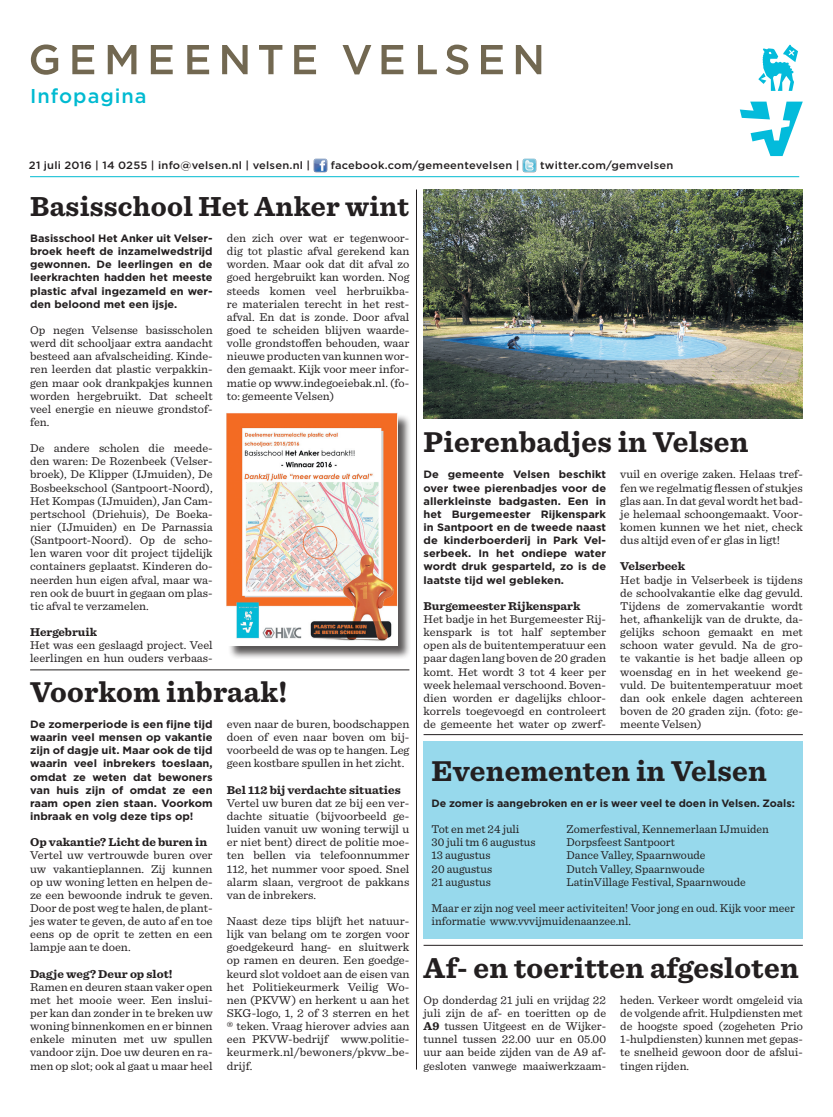
<style>
.page{position:relative;width:833px;height:1117px;background:#fff}
.page>*{position:absolute;margin:0;border:0;box-sizing:border-box;transform-origin:0 0}
._0_4_Kop_22pt{font:700 30px "Sentinel";letter-spacing:.01em;color:#231f20}
._0_4_Kop_22pt-2{font:700 28.75px "Sentinel";letter-spacing:.01em;color:#231f20}
.t1{font:500 20px "Gotham";letter-spacing:.05em;color:#00bad1}
.tekst_mager{font:11.88px/13.1px "Sentinel";color:#231f20;text-align:justify;scale:1.04 1}
.tekst_mager-2{font:11.88px/13.1px "Sentinel";color:#231f20;text-align:justify}
.tekst_mager-3{font:700 11.88px "Sentinel";color:#231f20;scale:1.04 1}
.tekst_mager-4{font:700 11.88px "Sentinel";color:#231f20}
.tekst_mager-5{font:700 10.62px/13.1px "Gotham";color:#231f20;text-align:justify;scale:1.04 1}
.tekst_mager-6{font:700 10.62px/13.1px "Gotham";color:#231f20;text-align:justify}
._2_1_Stafafdeling{font:500 10.62px "Gotham";letter-spacing:.02em;color:#231f20;scale:1.05 1}
.s1{font-weight:700}
</style>
<div class="page">
<svg style="left:31px;top:44px;width:27px;height:31px"></svg>
<svg style="left:72px;top:45px;width:22px;height:29px"></svg>
<svg style="left:108px;top:45px;width:28px;height:29px"></svg>
<svg style="left:151px;top:45px;width:22px;height:29px"></svg>
<svg style="left:187px;top:45px;width:22px;height:29px"></svg>
<svg style="left:222px;top:45px;width:25px;height:29px"></svg>
<svg style="left:259px;top:45px;width:23px;height:29px"></svg>
<svg style="left:294px;top:45px;width:22px;height:29px"></svg>
<svg style="left:342px;top:45px;width:29px;height:29px"></svg>
<svg style="left:381px;top:45px;width:22px;height:29px"></svg>
<svg style="left:418px;top:45px;width:19px;height:29px"></svg>
<svg style="left:446px;top:45px;width:22px;height:30px"></svg>
<svg style="left:481px;top:45px;width:22px;height:29px"></svg>
<svg style="left:516px;top:45px;width:25px;height:29px"></svg>
<img style="left:314px;top:158px;width:13px;height:14px">
<img style="left:523px;top:158px;width:14px;height:14px">
<svg style="left:740px;top:102px;width:62px;height:54px"></svg>
<svg style="left:758px;top:44px;width:40px;height:47px"></svg>
<hr style="left:30px;top:176px;width:769px;height:1px;background:#00bad1">
<div style="left:423px;top:741px;width:380px;height:197px;background:#97d9ec"></div>
<hr style="left:416px;top:189px;width:1px;height:880px;background:#231f20">
<img style="left:423px;top:189px;width:380px;height:229px">
<div style="left:227px;top:413px;width:184px;height:246px;background:#231f20;opacity:.75"></div>
<img style="left:227px;top:413px;width:170px;height:232px">
<hr style="left:423px;top:944px;width:380px;height:1px;background:#231f20">
<hr style="left:423px;top:734px;width:380px;height:1px;background:#231f20">
<hr style="left:30px;top:669px;width:379px;height:1px;background:#231f20">
<h3 class="t1" style="left:30px;top:82px;width:118px">Infopagina</h3>
<p class="_2_1_Stafafdeling" style="left:29px;top:158px;width:269px">21 juli 2016 | 14 0255 | info@velsen.nl | velsen.nl |</p>
<p class="_2_1_Stafafdeling" style="left:331px;top:158px;width:181px">facebook.com/gemeentevelsen |</p>
<p class="_2_1_Stafafdeling" style="left:540px;top:158px;width:128px">twitter.com/gemvelsen</p>
<p class="_0_4_Kop_22pt-2" style="left:30px;top:183px;width:381px">Basisschool Het Anker wint</p>
<p class="tekst_mager-6" style="left:30px;top:231px;width:184px">Basisschool Het Anker uit Velser&shy;broek heeft de inzamelwedstrijd gewonnen. De leerlingen en de leerkrachten hadden het meeste plastic afval ingezameld en wer&shy;den beloond met een ijsje.</p>
<p class="tekst_mager-2" style="left:30px;top:322px;width:184px">Op negen Velsense basisscholen werd dit schooljaar extra aandacht besteed aan afvalscheiding. Kinde&shy;ren leerden dat plastic verpakkin&shy;gen maar ook drankpakjes kunnen worden hergebruikt. Dat scheelt veel energie en nieuwe grondstof&shy;fen.</p>
<p class="tekst_mager-2" style="left:30px;top:441px;width:184px">De andere scholen die meede&shy;den waren: De Rozenbeek (Velser&shy;broek), De Klipper (IJmuiden), De Bosbeekschool (Santpoort-Noord), Het Kompas (IJmuiden), Jan Cam&shy;pertschool (Driehuis), De Boeka&shy;nier (IJmuiden) en De Parnassia (Santpoort-Noord). Op de scho&shy;len waren voor dit project tijdelijk containers geplaatst. Kinderen do&shy;neerden hun eigen afval, maar wa&shy;ren ook de buurt in gegaan om plas&shy;tic afval te verzamelen.</p>
<p class="tekst_mager-4" style="left:30px;top:622px;width:68px">Hergebruik</p>
<p class="tekst_mager-2" style="left:30px;top:637px;width:184px">Het was een geslaagd project. Veel leerlingen en hun ouders verbaas-</p>
<p class="tekst_mager-2" style="left:227px;top:231px;width:184px">den zich over wat er tegenwoor&shy;dig tot plastic afval gerekend kan worden. Maar ook dat dit afval zo goed hergebruikt kan worden. Nog steeds komen veel herbruikba&shy;re materialen terecht in het rest&shy;afval. En dat is zonde. Door afval goed te scheiden blijven waarde&shy;volle grondstoffen behouden, waar nieuwe producten van kunnen wor&shy;den gemaakt. Kijk voor meer infor&shy;matie op www.indegoeiebak.nl. (fo&shy;to: gemeente Velsen)</p>
<p class="_0_4_Kop_22pt" style="left:30px;top:668px;width:259px">Voorkom inbraak!</p>
<p class="tekst_mager-5" style="left:30px;top:717px;width:177px">De zomerperiode is een fijne tijd waarin veel mensen op vakantie zijn of dagje uit. Maar ook de tijd waarin veel inbrekers toeslaan, omdat ze weten dat bewoners van huis zijn of omdat ze een raam open zien staan. Voorkom inbraak en volg deze tips op!</p>
<p class="tekst_mager-3" style="left:30px;top:832px;width:172px">Op vakantie? Licht de buren in</p>
<p class="tekst_mager" style="left:30px;top:847px;width:177px">Vertel uw vertrouwde buren over uw vakantieplannen. Zij kunnen op uw woning letten en helpen de&shy;ze een bewoonde indruk te geven.<br>Door de post weg te halen, de plant&shy;jes water te geven, de auto af en toe eens op de oprit te zetten en een lampje aan te doen.</p>
<p class="tekst_mager-3" style="left:30px;top:964px;width:138px">Dagje weg? Deur op slot!</p>
<p class="tekst_mager" style="left:30px;top:979px;width:177px">Ramen en deuren staan vaker open met het mooie weer. Een inslui&shy;per kan dan zonder in te breken uw woning binnenkomen en er binnen enkele minuten met uw spullen vandoor zijn. Doe uw deuren en ra&shy;men op slot; ook al gaat u maar heel</p>
<p class="tekst_mager" style="left:227px;top:716px;width:177px">even naar de buren, boodschappen doen of even naar boven om bij&shy;voorbeeld de was op te hangen. Leg geen kostbare spullen in het zicht.</p>
<p class="tekst_mager-3" style="left:227px;top:780px;width:169px">Bel 112 bij verdachte situaties</p>
<p class="tekst_mager" style="left:227px;top:795px;width:177px">Vertel uw buren dat ze bij een ver&shy;dachte situatie (bijvoorbeeld ge&shy;luiden vanuit uw woning terwijl u er niet bent) direct de politie moe&shy;ten bellen via telefoonnummer 112, het nummer voor spoed. Snel alarm slaan, vergroot de pakkans van de inbrekers.</p>
<p class="tekst_mager" style="left:227px;top:913px;width:177px">Naast deze tips blijft het natuur&shy;lijk van belang om te zorgen voor goedgekeurd hang- en sluitwerk op ramen en deuren. Een goedge&shy;keurd slot voldoet aan de eisen van het Politiekeurmerk Veilig Wo&shy;nen (PKVW) en herkent u aan het SKG-logo, 1, 2 of 3 sterren en het ® teken. Vraag hierover advies aan een PKVW-bedrijf www.politie&shy;keurmerk.nl/bewoners/pkvw_be&shy;drijf.</p>
<p class="_0_4_Kop_22pt" style="left:423px;top:418px;width:326px">Pierenbadjes in Velsen</p>
<p class="tekst_mager-5" style="left:423px;top:468px;width:177px">De gemeente Velsen beschikt over twee pierenbadjes voor de allerkleinste badgasten. Een in het Burgemeester Rijkenspark in Santpoort en de tweede naast de kinderboerderij in Park Vel&shy;serbeek. In het ondiepe water wordt druk gesparteld, zo is de laatste tijd wel gebleken.</p>
<p class="tekst_mager-3" style="left:423px;top:596px;width:152px">Burgemeester Rijkenspark</p>
<p class="tekst_mager" style="left:423px;top:611px;width:177px">Het badje in het Burgemeester Rij&shy;kenspark is tot half september open als de buitentemperatuur een paar dagen lang boven de 20 graden komt. Het wordt 3 tot 4 keer per week helemaal verschoond. Boven&shy;dien worden er dagelijks chloor&shy;korrels toegevoegd en controleert de gemeente het water op zwerf-</p>
<p class="tekst_mager" style="left:620px;top:467px;width:177px">vuil en overige zaken. Helaas tref&shy;fen we regelmatig flessen of stukjes glas aan. In dat geval wordt het bad&shy;je helemaal schoongemaakt. Voor&shy;komen kunnen we het niet, check dus altijd even of er glas in ligt!</p>
<p class="tekst_mager-3" style="left:620px;top:557px;width:64px">Velserbeek</p>
<p class="tekst_mager" style="left:620px;top:572px;width:177px">Het badje in Velserbeek is tijdens de schoolvakantie elke dag gevuld.<br>Tijdens de zomervakantie wordt het, afhankelijk van de drukte, da&shy;gelijks schoon gemaakt en met schoon water gevuld. Na de gro&shy;te vakantie is het badje alleen op woensdag en in het weekend ge&shy;vuld. De buitentemperatuur moet dan ook enkele dagen achtereen boven de 20 graden zijn. (foto: ge&shy;meente Velsen)</p>
<p class="_0_4_Kop_22pt" style="left:431px;top:746px;width:337px">Evenementen in Velsen</p>
<p class="tekst_mager-6" style="left:431px;top:796px;width:365px">De zomer is aangebroken en er is weer veel te doen in Velsen. Zoals:</p>
<p class="tekst_mager-2" style="left:431px;top:821px;width:89px">Tot en met 24 juli</p>
<p class="tekst_mager-2" style="left:566px;top:821px;width:204px">Zomerfestival, Kennemerlaan IJmuiden</p>
<p class="tekst_mager-2" style="left:431px;top:834px;width:105px">30 juli tm 6 augustus</p>
<p class="tekst_mager-2" style="left:566px;top:834px;width:110px">Dorpsfeest Santpoort</p>
<p class="tekst_mager-2" style="left:431px;top:847px;width:61px">13 augustus</p>
<p class="tekst_mager-2" style="left:566px;top:847px;width:140px">Dance Valley, Spaarnwoude</p>
<p class="tekst_mager-2" style="left:431px;top:861px;width:62px">20 augustus</p>
<p class="tekst_mager-2" style="left:566px;top:861px;width:140px">Dutch Valley, Spaarnwoude</p>
<p class="tekst_mager-2" style="left:431px;top:874px;width:61px">21 augustus</p>
<p class="tekst_mager-2" style="left:566px;top:874px;width:181px">LatinVillage Festival, Spaarnwoude</p>
<p class="tekst_mager-2" style="left:431px;top:900px;width:365px">Maar er zijn nog veel meer activiteiten! Voor jong en oud. Kijk voor meer informatie www.vvvijmuidenaanzee.nl.</p>
<p class="_0_4_Kop_22pt" style="left:423px;top:943px;width:377px">Af- en toeritten afgesloten</p>
<p class="tekst_mager-2" style="left:423px;top:992px;width:184px">Op donderdag 21 juli en vrijdag 22 juli zijn de af- en toeritten op de <span class="s1">A9</span> tussen Uitgeest en de Wijker&shy;tunnel tussen 22.00 uur en 05.00 uur aan beide zijden van de A9 af&shy;gesloten vanwege maaiwerkzaam-</p>
<p class="tekst_mager-2" style="left:620px;top:992px;width:184px">heden. Verkeer wordt omgeleid via de volgende afrit. Hulpdiensten met de hoogste spoed (zogeheten Prio 1-hulpdiensten) kunnen met gepas&shy;te snelheid gewoon door de afslui&shy;tingen rijden.</p>
</div>
